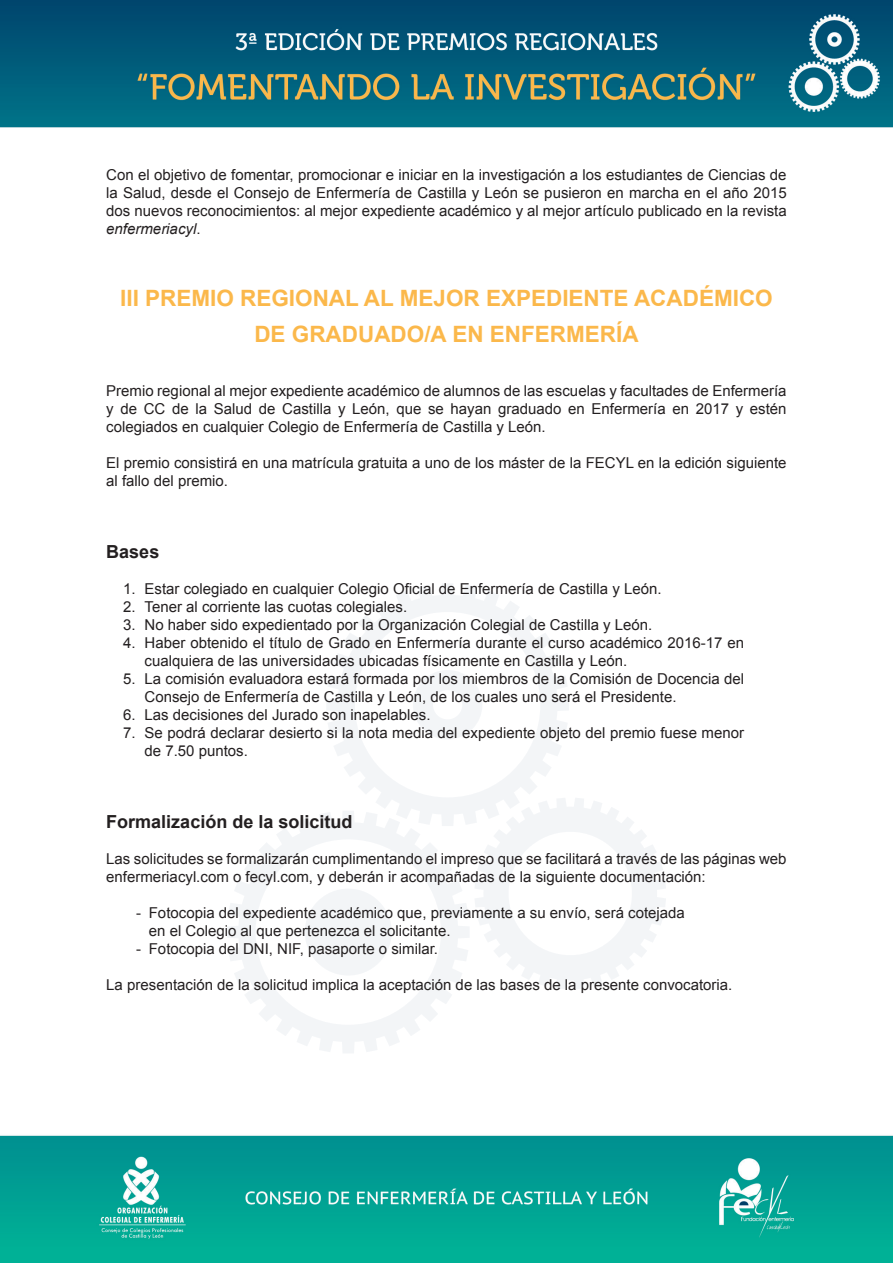
<style>
.page{position:relative;width:893px;height:1263px;background:#fff}
.page>*{position:absolute;margin:0;border:0;box-sizing:border-box;transform-origin:0 0}
.t1{font:700 22.5px "Arial";color:#fbb84b}
.t2{font:700 18px "Arial";color:#231f20}
.nomal{font:15px/18px "Arial";color:#231f20;text-align:justify}
.lista{font:15px/18px "Arial";color:#231f20}
.s1{font-style:italic}
</style>
<div class="page">
<img style="left:0;top:0;width:893px;height:1263px">
<svg style="left:326px;top:583px;width:243px;height:243px"></svg>
<svg style="left:413px;top:670px;width:69px;height:69px"></svg>
<svg style="left:227px;top:811px;width:243px;height:242px"></svg>
<div style="left:305px;top:888px;width:87px;height:87px;background:#f3f5f7;border-radius:50%"></div>
<svg style="left:474px;top:798px;width:192px;height:191px"></svg>
<p class="nomal" style="left:106px;top:166px;width:682px">Con el objetivo de fomentar, promocionar e iniciar en la investigación a los estudiantes de Ciencias de la Salud, desde el Consejo de Enfermería de Castilla y León se pusieron en marcha en el año 2015 dos nuevos reconocimientos: al mejor expediente académico y al mejor artículo publicado en la revista <span class="s1">enfermeriacyl</span>.</p>
<p class="t1" style="left:120px;top:283px;width:654px">III PREMIO REGIONAL AL MEJOR EXPEDIENTE ACADÉMICO</p>
<p class="t1" style="left:254px;top:319px;width:386px">DE GRADUADO/A EN ENFERMERÍA</p>
<p class="nomal" style="left:106px;top:382px;width:682px">Premio regional al mejor expediente académico de alumnos de las escuelas y facultades de Enfermería y de CC de la Salud de Castilla y León, que se hayan graduado en Enfermería en 2017 y estén colegiados en cualquier Colegio de Enfermería de Castilla y León.</p>
<p class="nomal" style="left:106px;top:454px;width:682px">El premio consistirá en una matrícula gratuita a uno de los máster de la FECYL en la edición siguiente al fallo del premio.</p>
<p class="t2" style="left:106px;top:540px;width:55px">Bases</p>
<p class="lista" style="left:123px;top:580px;width:540px">1. Estar colegiado en cualquier Colegio Oficial de Enfermería de Castilla y León.</p>
<p class="lista" style="left:123px;top:598px;width:285px">2. Tener al corriente las cuotas colegiales.</p>
<p class="lista" style="left:123px;top:616px;width:531px">3. No haber sido expedientado por la Organización Colegial de Castilla y León.</p>
<p class="lista" style="left:145px;top:634px;width:601px;text-indent:-21px">4. Haber obtenido el título de Grado en Enfermería durante el curso académico 2016-17 en cualquiera de las universidades ubicadas físicamente en Castilla y León.</p>
<p class="lista" style="left:145px;top:670px;width:601px;text-indent:-21px">5. La comisión evaluadora estará formada por los miembros de la Comisión de Docencia del<br>Consejo de Enfermería de Castilla y León, de los cuales uno será el Presidente.</p>
<p class="lista" style="left:123px;top:706px;width:309px">6. Las decisiones del Jurado son inapelables.</p>
<p class="lista" style="left:145px;top:724px;width:601px;text-indent:-21px">7. Se podrá declarar desierto si la nota media del expediente objeto del premio fuese menor de 7.50 puntos.</p>
<p class="t2" style="left:106px;top:810px;width:248px">Formalización de la solicitud</p>
<p class="nomal" style="left:106px;top:850px;width:682px">Las solicitudes se formalizarán cumplimentando el impreso que se facilitará a través de las páginas web enfermeriacyl.com o fecyl.com, y deberán ir acompañadas de la siguiente documentación:</p>
<p class="nomal" style="left:136px;top:904px;width:550px">- Fotocopia del expediente académico que, previamente a su envío, será cotejada</p>
<p class="nomal" style="left:149px;top:922px;width:303px">en el Colegio al que pertenezca el solicitante.</p>
<p class="nomal" style="left:136px;top:940px;width:304px">- Fotocopia del DNI, NIF, pasaporte o similar.</p>
<p class="nomal" style="left:106px;top:976px;width:628px">La presentación de la solicitud implica la aceptación de las bases de la presente convocatoria.</p>
</div>
